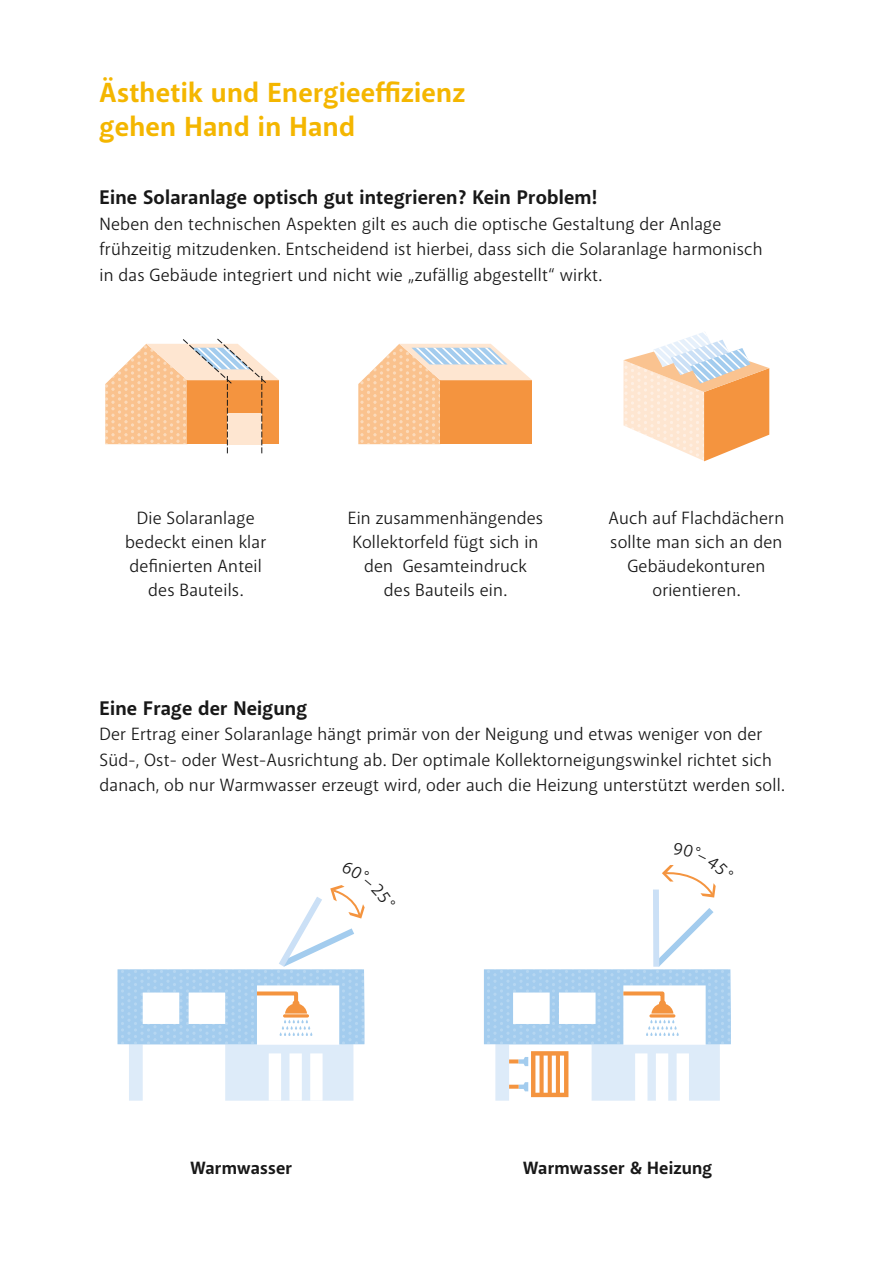
<style>
.page{position:relative;width:896px;height:1282px;background:#fff}
.page>*{position:absolute;margin:0;border:0;box-sizing:border-box;transform-origin:0 0}
.t1{font:700 28px/34px "Akagi Pro";letter-spacing:.01em;color:#f4b600}
.t2{font:700 20px "Akagi Pro";letter-spacing:.01em;color:#181818}
.t3{font:18px/24px "Akagi Pro";letter-spacing:.01em;color:#181818;text-align:center}
.t4{font:700 18px "Akagi Pro";letter-spacing:.01em;color:#181818}
</style>
<div class="page">
<svg style="left:358px;top:344px;width:174px;height:100px"></svg>
<svg style="left:105px;top:338px;width:174px;height:115px"></svg>
<svg style="left:623px;top:332px;width:146px;height:129px"></svg>
<div style="left:653px;top:889px;width:6px;height:77px;background:#cbe0f6"></div>
<svg style="left:484px;top:908px;width:247px;height:192px"></svg>
<svg style="left:117px;top:885px;width:248px;height:215px"></svg>
<svg style="left:662px;top:865px;width:54px;height:32px"></svg>
<h1 class="t1" style="left:100px;top:76px;width:367px">Ästhetik und Energieeffizienz gehen Hand in Hand</h1>
<p class="t2" style="left:100px;top:185px;width:499px">Eine Solaranlage optisch gut integrieren? Kein Problem!</p>
<p class="t3" style="left:100px;top:211px;width:664px;line-height:25.6px;text-align:left">Neben den technischen Aspekten gilt es auch die optische Gestaltung der Anlage frühzeitig mitzudenken. Entscheidend ist hierbei, dass sich die Solaranlage harmonisch in das Gebäude integriert und nicht wie „zufällig abgestellt“ wirkt.</p>
<p class="t3" style="left:125px;top:506px;width:143px">Die Solaranlage bedeckt einen klar definierten Anteil des Bauteils.</p>
<p class="t3" style="left:608px;top:506px;width:177px">Auch auf Flachdächern sollte man sich an den<br>Gebäudekonturen orientieren.</p>
<p class="t3" style="left:348px;top:506px;width:197px">Ein zusammenhängendes<br>Kollektorfeld fügt sich in den Gesamteindruck<br>des Bauteils ein.</p>
<p class="t2" style="left:100px;top:695px;width:209px">Eine Frage der Neigung</p>
<p class="t3" style="left:100px;top:721px;width:687px;line-height:25.6px;text-align:left">Der Ertrag einer Solaranlage hängt primär von der Neigung und etwas weniger von der<br>Süd-, Ost- oder West-Ausrichtung ab. Der optimale Kollektorneigungswinkel richtet sich danach, ob nur Warmwasser erzeugt wird, oder auch die Heizung unterstützt werden soll.</p>
<p class="t4" style="left:190px;top:1156px;width:103px">Warmwasser</p>
<p class="t4" style="left:523px;top:1156px;width:191px">Warmwasser &amp; Heizung</p>
</div>
